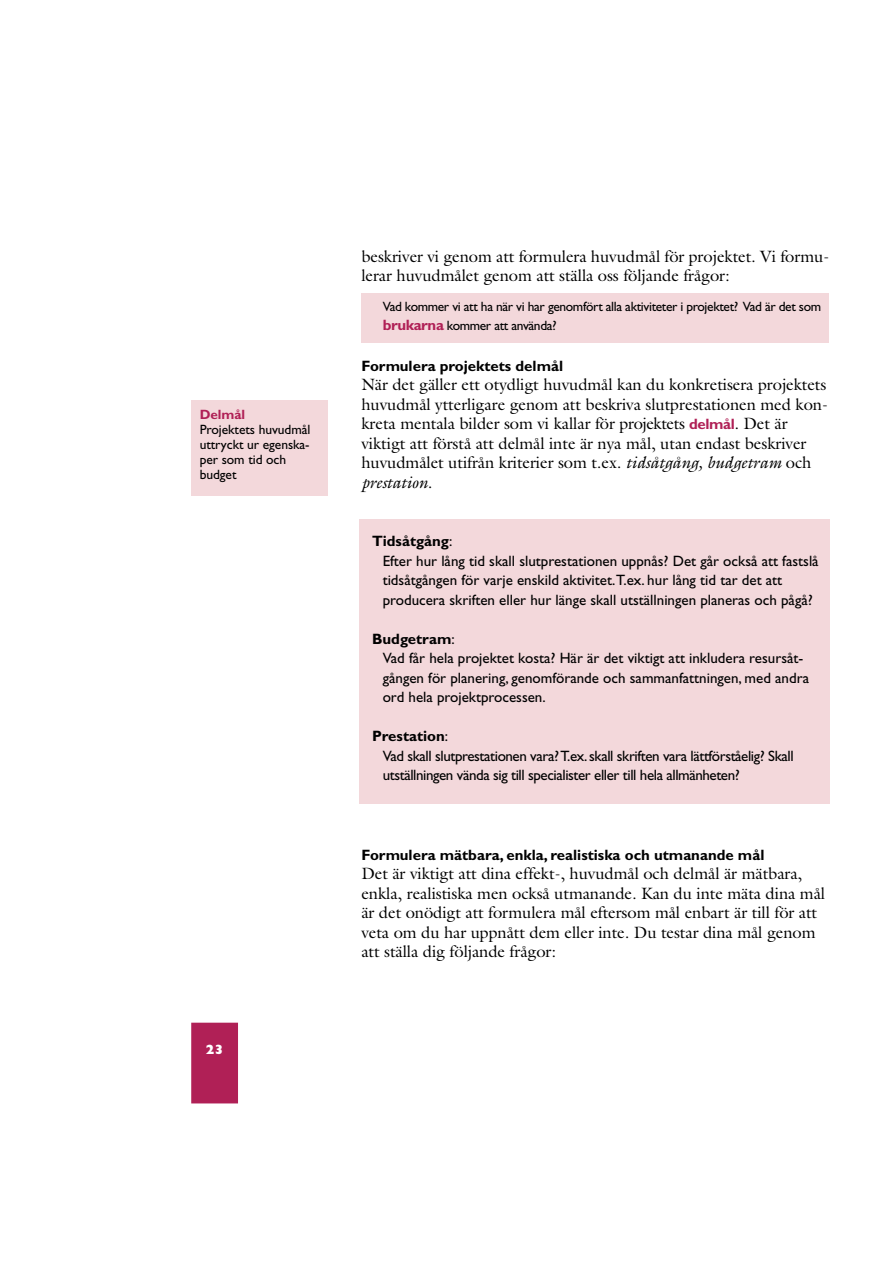
<style>
.page{position:relative;width:893px;height:1263px;background:#fff}
.page>*{position:absolute;margin:0;border:0;box-sizing:border-box;transform-origin:0 0}
.t1{font:16.5px/19.5px "Galliard";letter-spacing:-.005em;color:#000}
.t2{font:15px/19.5px "Gill Sans";color:#000}
.t3{font:15px/19.5px "Gill Sans";letter-spacing:-.025em;color:#000}
.t4{font:700 15px "Gill Sans";color:#000}
.t5{font:13.5px/19.5px "Gill Sans";letter-spacing:-.025em;color:#000}
.t6{font:13.5px/15px "Gill Sans";letter-spacing:-.005em;color:#000}
.t7{font:700 13.5px "Gill Sans";letter-spacing:-.005em;color:#b02056}
.t8{font:800 13.5px "Gill Sans";color:#fff}
.s1{font-weight:700;font-size:15px;color:#b02056}
.s2{font-family:"Gill Sans";font-weight:700;font-size:15px;color:#b02056}
.s3{font-style:italic}
.s4{font-weight:700}
</style>
<div class="page">
<div style="left:192px;top:1023px;width:45px;height:80px;background:#b02056"></div>
<div style="left:191px;top:1023px;width:47px;height:80px;border:2px solid #b02056"></div>
<div style="left:361px;top:293px;width:468px;height:49px;background:#f3d8db"></div>
<div style="left:359px;top:519px;width:470px;height:284px;background:#f3d8db"></div>
<div style="left:191px;top:400px;width:136px;height:95px;background:#f3d8db"></div>
<p class="t7" style="left:200px;top:409px;width:47px">Delmål</p>
<p class="t6" style="left:200px;top:423px;width:112px">Projektets huvudmål uttryckt ur egenska&shy;per som tid och budget</p>
<p class="t8" style="left:205px;top:1045px;width:20px">23</p>
<p class="t1" style="left:361px;top:248px;width:469px">beskriver vi genom att formulera huvudmål för projektet. Vi formu&shy;lerar huvudmålet genom att ställa oss följande frågor:</p>
<p class="t5" style="left:382px;top:298px;width:440px">Vad kommer vi att ha när vi har genomfört alla aktiviteter i projektet? Vad är det som <span class="s1">brukarna</span> kommer att använda?</p>
<p class="t4" style="left:361px;top:360px;width:203px">Formulera projektets delmål</p>
<p class="t1" style="left:361px;top:376px;width:468px">När det gäller ett otydligt huvudmål kan du konkretisera projektets huvudmål ytterligare genom att beskriva slutprestationen med kon&shy;kreta mentala bilder som vi kallar för projektets <span class="s2">delmål</span>. Det är viktigt att förstå att delmål inte är nya mål, utan endast beskriver huvudmålet utifrån kriterier som t.ex. <span class="s3">tidsåtgång, budgetram</span> och <span class="s3">prestation</span>.</p>
<p class="t2" style="left:382px;top:533px;width:437px;text-indent:-11px"><span class="s4">Tidsåtgång</span>:<br>Efter hur lång tid skall slutprestationen uppnås? Det går också att fastslå tidsåtgången för varje enskild aktivitet. T.ex. hur lång tid tar det att producera skriften eller hur länge skall utställningen planeras och pågå?</p>
<p class="t2" style="left:382px;top:630px;width:428px;text-indent:-11px"><span class="s4">Budgetram</span>:<br>Vad får hela projektet kosta? Här är det viktigt att inkludera resursåt&shy;gången för planering, genomförande och sammanfattningen, med andra ord hela projektprocessen.</p>
<p class="t3" style="left:382px;top:728px;width:412px;text-indent:-11px"><span class="s4">Prestation</span>:<br>Vad skall slutprestationen vara? T.ex. skall skriften vara lättförståelig? Skall utställningen vända sig till specialister eller till hela allmänheten?</p>
<p class="t4" style="left:361px;top:849px;width:404px">Formulera mätbara, enkla, realistiska och utmanande mål</p>
<p class="t1" style="left:361px;top:865px;width:465px">Det är viktigt att dina effekt-, huvudmål och delmål är mätbara, enkla, realistiska men också utmanande. Kan du inte mäta dina mål är det onödigt att formulera mål eftersom mål enbart är till för att veta om du har uppnått dem eller inte. Du testar dina mål genom att ställa dig följande frågor:</p>
</div>
